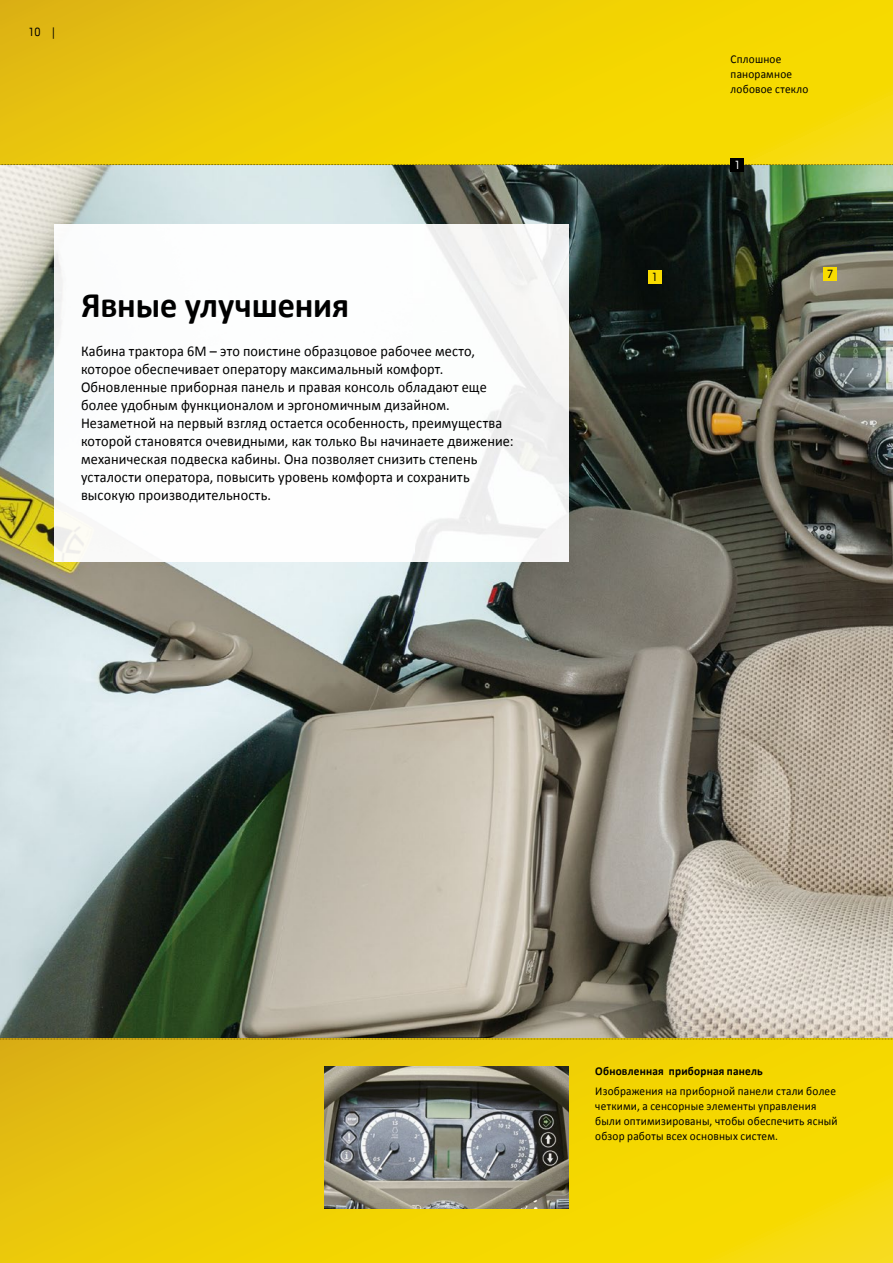
<style>
.page{position:relative;width:893px;height:1263px;background:#fff}
.page>*{position:absolute;margin:0;border:0;box-sizing:border-box;transform-origin:0 0}
.t1{font:700 36px "Calibri";letter-spacing:-.005em;color:#000;scale:.95 1}
.t2{font:15px/18px "Calibri";letter-spacing:.01em;color:#000;scale:.95 1}
.t3{font:12px/15px "Calibri";letter-spacing:.02em;color:#000;scale:.94 1}
.t4{font:700 12px "Calibri";letter-spacing:.015em;color:#000;scale:.94 1}
.t5{font:12px "JD Sans";color:#000}
.t6{font:12px "JD Sans";color:#fff}
</style>
<div class="page">
<img style="left:0;top:165px;width:893px;height:873px">
<svg style="left:0;top:1039px;width:893px;height:224px;background:#eece07"></svg>
<div style="left:0;top:0;width:893px;height:165px;background:linear-gradient(to right,#e5bf0f,#fadf00)"></div>
<svg style="left:0;top:164px;width:893px;height:1px"></svg>
<img style="left:325px;top:1067px;width:243px;height:142px">
<div style="left:731px;top:158px;width:13px;height:13px;background:#000"></div>
<svg style="left:0;top:1038px;width:893px;height:1px"></svg>
<div style="left:648px;top:270px;width:14px;height:14px;background:#f9dc00"></div>
<div style="left:824px;top:267px;width:13px;height:13px;background:#f9dc00"></div>
<img style="left:54px;top:224px;width:514px;height:337px">
<p class="t5" style="left:29px;top:24px;width:30px">10 |</p>
<h1 class="t1" style="left:81px;top:283px;width:284px">Явные улучшения</h1>
<p class="t2" style="left:81px;top:341px;width:457px">Кабина трактора 6M – это поистине образцовое рабочее место, которое обеспечивает оператору максимальный комфорт.<br>Обновленные приборная панель и правая консоль обладают еще более удобным функционалом и эргономичным дизайном.<br>Незаметной на первый взгляд остается особенность, преимущества которой становятся очевидными, как только Вы начинаете движение: механическая подвеска кабины. Она позволяет снизить степень усталости оператора, повысить уровень комфорта и сохранить высокую производительность.</p>
<p class="t3" style="left:731px;top:51px;width:84px">Сплошное панорамное лобовое стекло</p>
<p class="t6" style="left:734px;top:157px;width:8px">1</p>
<p class="t5" style="left:652px;top:269px;width:8px">1</p>
<p class="t5" style="left:827px;top:266px;width:8px">7</p>
<p class="t4" style="left:595px;top:1063px;width:180px">Обновленная приборная панель</p>
<p class="t3" style="left:595px;top:1082px;width:259px">Изображения на приборной панели стали более четкими, а сенсорные элементы управления были оптимизированы, чтобы обеспечить ясный обзор работы всех основных систем.</p>
</div>
